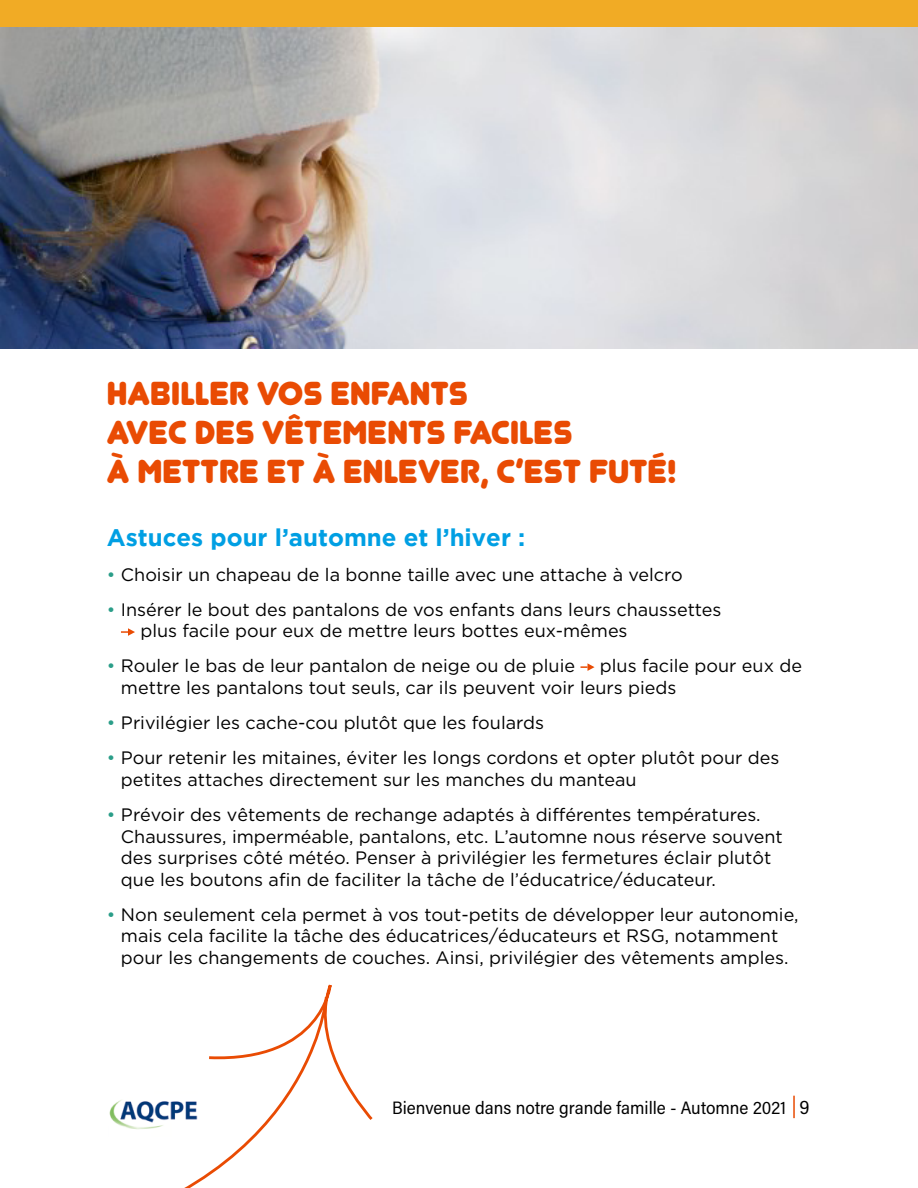
<style>
.page{position:relative;width:918px;height:1188px;background:#fff}
.page>*{position:absolute;margin:0;border:0;box-sizing:border-box;transform-origin:0 0}
.t1{font:33px/39px "Junegull";color:#e94b03}
.t2{font:700 24px "Gotham";color:#009fe3}
.t3{font:18px/21.6px "Gotham";color:#000}
.t4{font:18px "Acumin Pro Semi Cond";color:#000}
.s1{color:#2b9e89}
.s2{font-size:19.5px}
</style>
<div class="page">
<svg style="left:121px;top:628px;width:14px;height:8px"></svg>
<svg style="left:580px;top:663px;width:15px;height:8px"></svg>
<div style="left:0;top:0;width:918px;height:27px;background:#f1ab25"></div>
<svg style="left:184px;top:1122px;width:85px;height:66px"></svg>
<svg style="left:209px;top:984px;width:164px;height:138px"></svg>
<img style="left:0;top:27px;width:918px;height:322px">
<img style="left:109px;top:1100px;width:89px;height:36px">
<hr style="left:793px;top:1096px;width:2px;height:22px;background:#e94b03">
<p class="t1" style="left:107px;top:374px;width:571px">HABILLER VOS ENFANTS<br>AVEC DES VÊTEMENTS FACILES<br>À METTRE ET À ENLEVER, C’EST FUTÉ!</p>
<p class="t2" style="left:107px;top:523px;width:420px">Astuces pour l’automne et l’hiver :</p>
<p class="t3" style="left:107px;top:563px;width:577px"><span class="s1">•</span> Choisir un chapeau de la bonne taille avec une attache à velcro</p>
<p class="t3" style="left:140px;top:598px;width:583px;text-indent:-33px"><span class="s1">•</span> Insérer le bout des pantalons de vos enfants dans leurs chaussettes plus facile pour eux de mettre leurs bottes eux-mêmes</p>
<p class="t3" style="left:107px;top:655px;width:470px"><span class="s1">•</span> Rouler le bas de leur pantalon de neige ou de pluie</p>
<p class="t3" style="left:121px;top:655px;width:683px;text-indent:479px">plus facile pour eux de mettre les pantalons tout seuls, car ils peuvent voir leurs pieds</p>
<p class="t3" style="left:107px;top:712px;width:439px"><span class="s1">•</span> Privilégier les cache-cou plutôt que les foulards</p>
<p class="t3" style="left:121px;top:747px;width:660px;text-indent:-14px"><span class="s1">•</span> Pour retenir les mitaines, éviter les longs cordons et opter plutôt pour des petites attaches directement sur les manches du manteau</p>
<p class="t3" style="left:121px;top:803px;width:663px;text-indent:-14px"><span class="s1">•</span> Prévoir des vêtements de rechange adaptés à différentes températures.<br>Chaussures, imperméable, pantalons, etc. L’automne nous réserve souvent des surprises côté météo. Penser à privilégier les fermetures éclair plutôt que les boutons afin de faciliter la tâche de l’éducatrice/éducateur.</p>
<p class="t3" style="left:107px;top:903px;width:693px;text-align:center"><span class="s1">•</span> Non seulement cela permet à vos tout-petits de développer leur autonomie, mais cela facilite la tâche des éducatrices/éducateurs et RSG, notamment pour les changements de couches. Ainsi, privilégier des vêtements amples.</p>
<p class="t4" style="left:392px;top:1095px;width:419px">Bienvenue dans notre grande famille - Automne 2021 <span class="s2">9</span></p>
</div>
